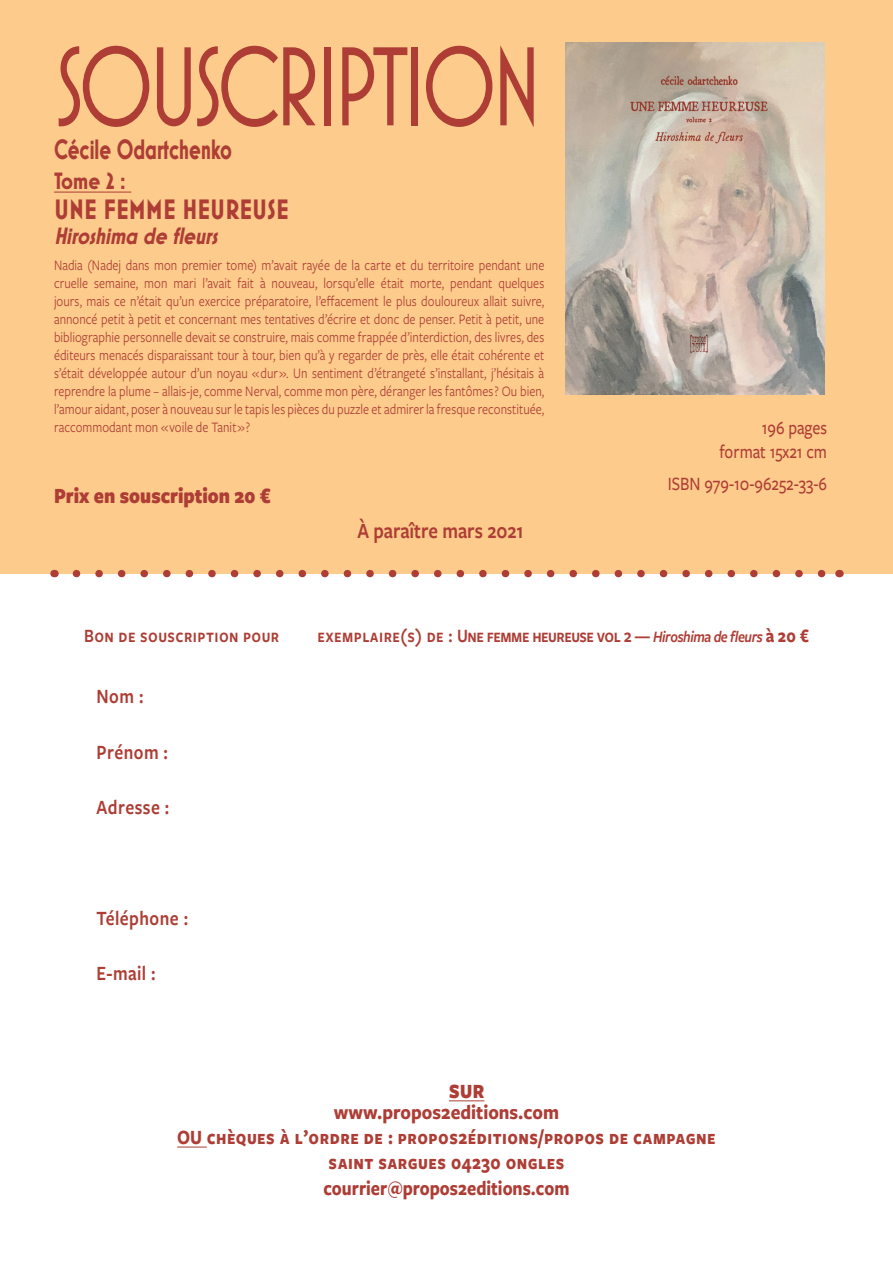
<style>
.page{position:relative;width:893px;height:1263px;background:#fff}
.page>*{position:absolute;margin:0;border:0;box-sizing:border-box;transform-origin:0 0}
.t1{font:113.85px "Mostra Nuova";letter-spacing:-.065em;color:#ad3d35;scale:.82 1}
.t2{font:700 28.5px "Mostra Nuova";color:#ad3d35;scale:.75 1}
.t3{font:700 28.5px "Mostra Nuova";color:#ad3d35;scale:.9 1}
.t4{font:italic 700 24px "Mostra Nuova";color:#ad3d35;scale:.9 1}
.t5{font:700 24px "Mostra Nuova";color:#ad3d35;scale:.9 1}
.t6{font:900 22.5px "Freight Sans Pro";color:#ad3d35;scale:.85 1}
.t7{font:600 22.5px "Freight Sans Pro";color:#ad3d35;scale:.85 1}
.t8{font:700 21px "Freight Sans Pro";letter-spacing:.025em;color:#ad3d35;scale:.85 1}
.t9{font:600 21px "Freight Sans Pro";letter-spacing:.025em;color:#ad3d35;scale:.85 1}
.t10{font:700 21px "Freight Sans Pro";color:#ad3d35;scale:.85 1}
.t11{font:700 21px "Freight Sans Pro";color:#ad3d35;scale:.9 1}
.t12{font:900 21px "Freight Sans Pro";color:#ad3d35;scale:.85 1}
.t13{font:600 19.5px "Freight Sans Pro";letter-spacing:-.03em;color:#ad3d35;scale:.85 1}
.t14{font:500 19.5px "Freight Sans Pro";color:#ad3d35;scale:.85 1}
.t15{font:600 19.5px "Freight Sans Pro";letter-spacing:.025em;color:#ad3d35;scale:.85 1}
.t16{font:15px/18px "Freight Sans Pro";letter-spacing:.005em;color:#ad3d35;text-align:justify;scale:.85 1}
.s1{font-style:italic;font-size:16.5px}
.s2{font-weight:700}
</style>
<div class="page">
<div style="left:0;top:0;width:893px;height:573px;background:#fdcb8c"></div>
<img style="left:565px;top:43px;width:260px;height:351px">
<hr style="left:54px;top:192px;width:77px;height:1px;background:#ad3d35">
<hr style="left:449px;top:1100px;width:35px;height:1px;background:#ad3d35">
<hr style="left:177px;top:1147px;width:30px;height:1px;background:#ad3d35">
<svg style="left:76px;top:570px;width:752px;height:7px"></svg>
<p class="t1" style="left:54px;top:21px;width:598px">SOUSCRIPTION</p>
<p class="t2" style="left:54px;top:133px;width:239px">Cécile Odartchenko</p>
<p class="t5" style="left:54px;top:167px;width:81px">Tome 2 :</p>
<p class="t3" style="left:54px;top:193px;width:262px">UNE FEMME HEUREUSE</p>
<p class="t4" style="left:54px;top:222px;width:189px">Hiroshima de fleurs</p>
<p class="t16" style="left:54px;top:255px;width:578px">Nadia (Nadej dans mon premier tome) m’avait rayée de la carte et du territoire pendant une cruelle semaine, mon mari l’avait fait à nouveau, lorsqu’elle était morte, pendant quelques jours, mais ce n’était qu’un exercice préparatoire, l’effacement le plus douloureux allait suivre, annoncé petit à petit et concernant mes tentatives d’écrire et donc de penser. Petit à petit, une bibliographie personnelle devait se construire, mais comme frappée d’interdiction, des livres, des éditeurs menacés disparaissant tour à tour, bien qu’à y regarder de près, elle était cohérente et s’était développée autour d’un noyau « dur ». Un sentiment d’étrangeté s’installant, j’hésitais à reprendre la plume – allais-je, comme Nerval, comme mon père, déranger les fantômes ? Ou bien, l’amour aidant, poser à nouveau sur le tapis les pièces du puzzle et admirer la fresque reconstituée, raccommodant mon « voile de Tanit » ?</p>
<p class="t6" style="left:54px;top:480px;width:257px">Prix en souscription 20 €</p>
<p class="t7" style="left:357px;top:516px;width:197px">À paraître mars 2021</p>
<p class="t14" style="left:762px;top:415px;width:78px">196 pages</p>
<p class="t14" style="left:719px;top:438px;width:128px">format 15x21 cm</p>
<p class="t14" style="left:668px;top:470px;width:189px">ISBN 979-10-96252-33-6</p>
<p class="t15" style="left:84px;top:622px;width:231px">Bon de souscription pour</p>
<p class="t13" style="left:317px;top:622px;width:579px">exemplaire(s) de : Une femme heureuse vol 2 — <span class="s1">Hiroshima de fleurs</span> <span class="s2">à 20 €</span></p>
<p class="t9" style="left:97px;top:682px;width:57px">Nom :</p>
<p class="t9" style="left:97px;top:737px;width:86px">Prénom :</p>
<p class="t9" style="left:97px;top:793px;width:87px">Adresse :</p>
<p class="t9" style="left:97px;top:904px;width:109px">Téléphone :</p>
<p class="t9" style="left:97px;top:959px;width:71px">E-mail :</p>
<p class="t12" style="left:449px;top:1076px;width:43px">SUR</p>
<p class="t11" style="left:334px;top:1098px;width:252px">www.propos2editions.com</p>
<p class="t8" style="left:177px;top:1123px;width:635px">OU chèques à l’ordre de : propos2éditions/propos de campagne</p>
<p class="t8" style="left:329px;top:1148px;width:279px">saint sargues 04230 ongles</p>
<p class="t10" style="left:323px;top:1173px;width:291px">courrier@propos2editions.com</p>
</div>
